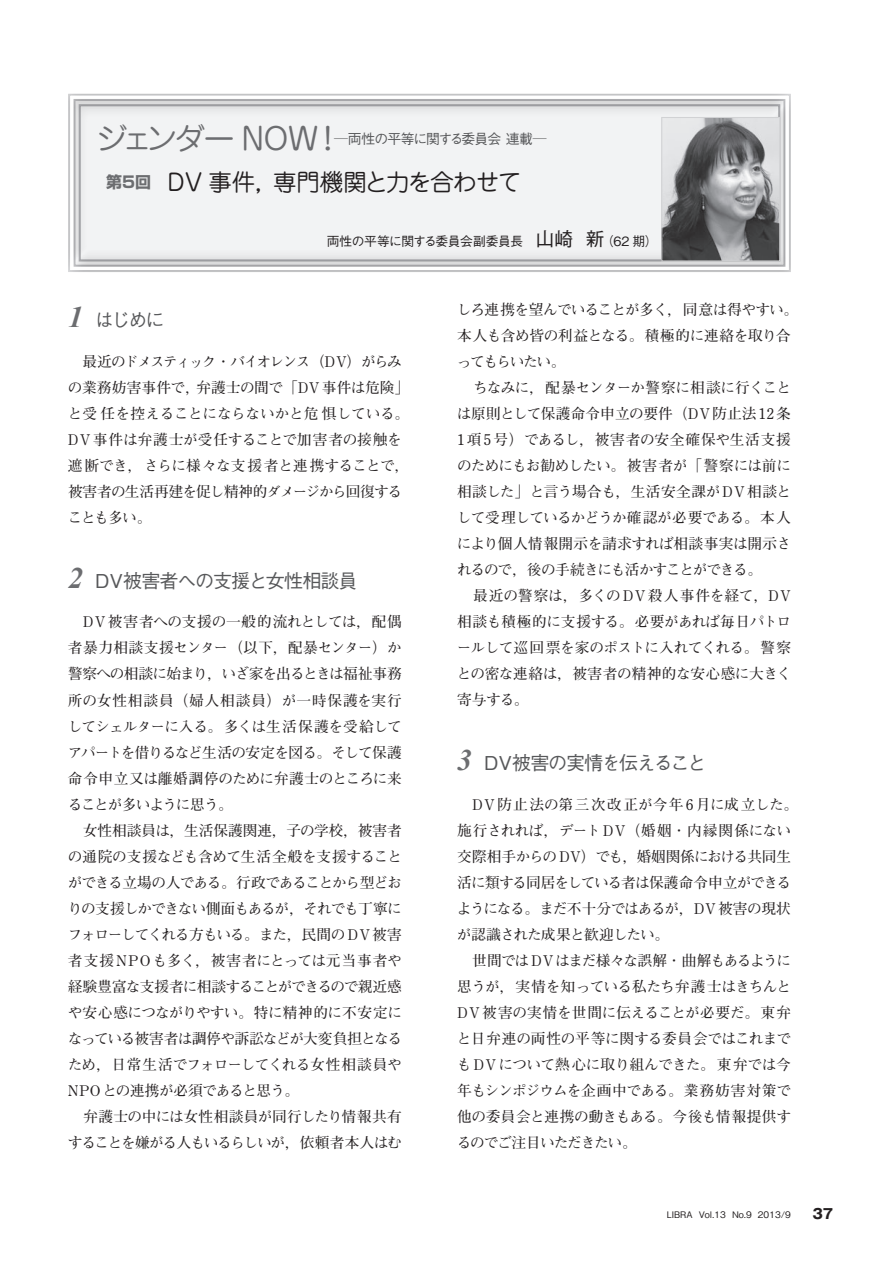
<style>
.page{position:relative;width:893px;height:1263px;background:#fff}
.page>*{position:absolute;margin:0;border:0;box-sizing:border-box;transform-origin:0 0}
.t1{font:23.4px "Jun 201 Pro";letter-spacing:-.025em;color:#231f20}
.t2{font:500 19.2px "Gothic BBB Pro";letter-spacing:-.065em;color:#57585a}
.t3{font:700 14.7px/26.1px "Futo Min A101 Pro";letter-spacing:-.025em;color:#231f20}
.t4{font:500 13.8px "Gothic BBB Pro";letter-spacing:-.06em;color:#57585a}
.t5{font:700 13.8px "Gothic MB101 Pro";color:#231f20}
.t6{font:500 12.75px "Gothic BBB Pro";letter-spacing:-.03em;color:#231f20}
.t7{font:500 9px "Gothic BBB Pro";color:#231f20}
.s1{font-family:"Jun 201 Pro";font-weight:400;font-size:30.15px;color:#6c6d70}
.s2{font-family:"Shin Go Pro";font-weight:700;font-size:15.9px;color:#6c6d70}
.s3{font-size:19.2px}
.s4{font-family:"Times New Roman";font-weight:700;font-style:italic;font-size:29.7px;color:#6c6d70}
</style>
<div class="page">
<div style="left:16px;top:42px;width:825px;height:282px;background:#fff;opacity:.75"></div>
<img style="left:663px;top:119px;width:115px;height:140px">
<div style="left:661px;top:117px;width:119px;height:144px;border:1px solid #d1d2d4"></div>
<p class="t4" style="left:96px;top:128px;width:452px"><span class="s1">ジェンダー NOW！</span>─両性の平等に関する委員会 連載─</p>
<h1 class="t1" style="left:106px;top:163px;width:417px"><span class="s2">第5回</span> DV 事件，専門機関と力を合わせて</h1>
<p class="t6" style="left:327px;top:231px;width:332px">両性の平等に関する委員会副委員長 <span class="s3">山崎 新</span>（62 期）</p>
<h2 class="t2" style="left:68px;top:305px;width:98px"><span class="s4">1</span> はじめに</h2>
<p class="t3" style="left:68px;top:347px;width:343px">　最近のドメスティック・バイオレンス（DV）がらみの業務妨害事件で，弁護士の間で「DV事件は危険」と受任を控えることにならないかと危惧している。<br>DV 事件は弁護士が受任することで加害者の接触を遮断でき，さらに様々な支援者と連携することで，被害者の生活再建を促し精神的ダメージから回復することも多い。</p>
<h2 class="t2" style="left:68px;top:565px;width:291px"><span class="s4">2</span> DV被害者への支援と女性相談員</h2>
<p class="t3" style="left:68px;top:607px;width:336px">　DV被害者への支援の一般的流れとしては，配偶者暴力相談支援センター（以下，配暴センター）か警察への相談に始まり，いざ家を出るときは福祉事務所の女性相談員（婦人相談員）が一時保護を実行してシェルターに入る。多くは生活保護を受給してアパートを借りるなど生活の安定を図る。そして保護命令申立又は離婚調停のために弁護士のところに来ることが多いように思う。<br>　女性相談員は，生活保護関連，子の学校，被害者の通院の支援なども含めて生活全般を支援することができる立場の人である。行政であることから型どおりの支援しかできない側面もあるが，それでも丁寧にフォローしてくれる方もいる。また，民間の DV被害者支援NPOも多く，被害者にとっては元当事者や経験豊富な支援者に相談することができるので親近感や安心感につながりやすい。特に精神的に不安定になっている被害者は調停や訴訟などが大変負担となるため，日常生活でフォローしてくれる女性相談員や<br>NPOとの連携が必須であると思う。<br>　弁護士の中には女性相談員が同行したり情報共有することを嫌がる人もいるらしいが，依頼者本人はむ</p>
<p class="t3" style="left:457px;top:294px;width:343px">しろ連携を望んでいることが多く，同意は得やすい。本人も含め皆の利益となる。積極的に連絡を取り合ってもらいたい。<br>　ちなみに，配暴センターか警察に相談に行くことは原則として保護命令申立の要件（DV防止法12条<br>1項5号）であるし，被害者の安全確保や生活支援のためにもお勧めしたい。被害者が「警察には前に相談した」と言う場合も，生活安全課がDV相談として受理しているかどうか確認が必要である。本人により個人情報開示を請求すれば相談事実は開示されるので，後の手続きにも活かすことができる。<br>　最近の警察は，多くのDV殺人事件を経て，DV相談も積極的に支援する。必要があれば毎日パトロールして巡回票を家のポストに入れてくれる。警察との密な連絡は，被害者の精神的な安心感に大きく寄与する。</p>
<h2 class="t2" style="left:457px;top:747px;width:251px"><span class="s4">3</span> DV被害の実情を伝えること</h2>
<p class="t3" style="left:457px;top:789px;width:343px">　DV防止法の第三次改正が今年6月に成立した。施行されれば，デートDV（婚姻・内縁関係にない交際相手からの DV）でも，婚姻関係における共同生活に類する同居をしている者は保護命令申立ができるようになる。まだ不十分ではあるが，DV 被害の現状が認識された成果と歓迎したい。<br>　世間では DV はまだ様々な誤解・曲解もあるように思うが，実情を知っている私たち弁護士はきちんと<br>DV被害の実情を世間に伝えることが必要だ。東弁と日弁連の両性の平等に関する委員会ではこれまでもDVについて熱心に取り組んできた。東弁では今年もシンポジウムを企画中である。業務妨害対策で他の委員会と連携の動きもある。今後も情報提供するのでご注目いただきたい。</p>
<p class="t7" style="left:667px;top:1207px;width:126px">LIBRA Vol.13 No.9 2013/9</p>
<p class="t5" style="left:812px;top:1202px;width:22px">37</p>
</div>
